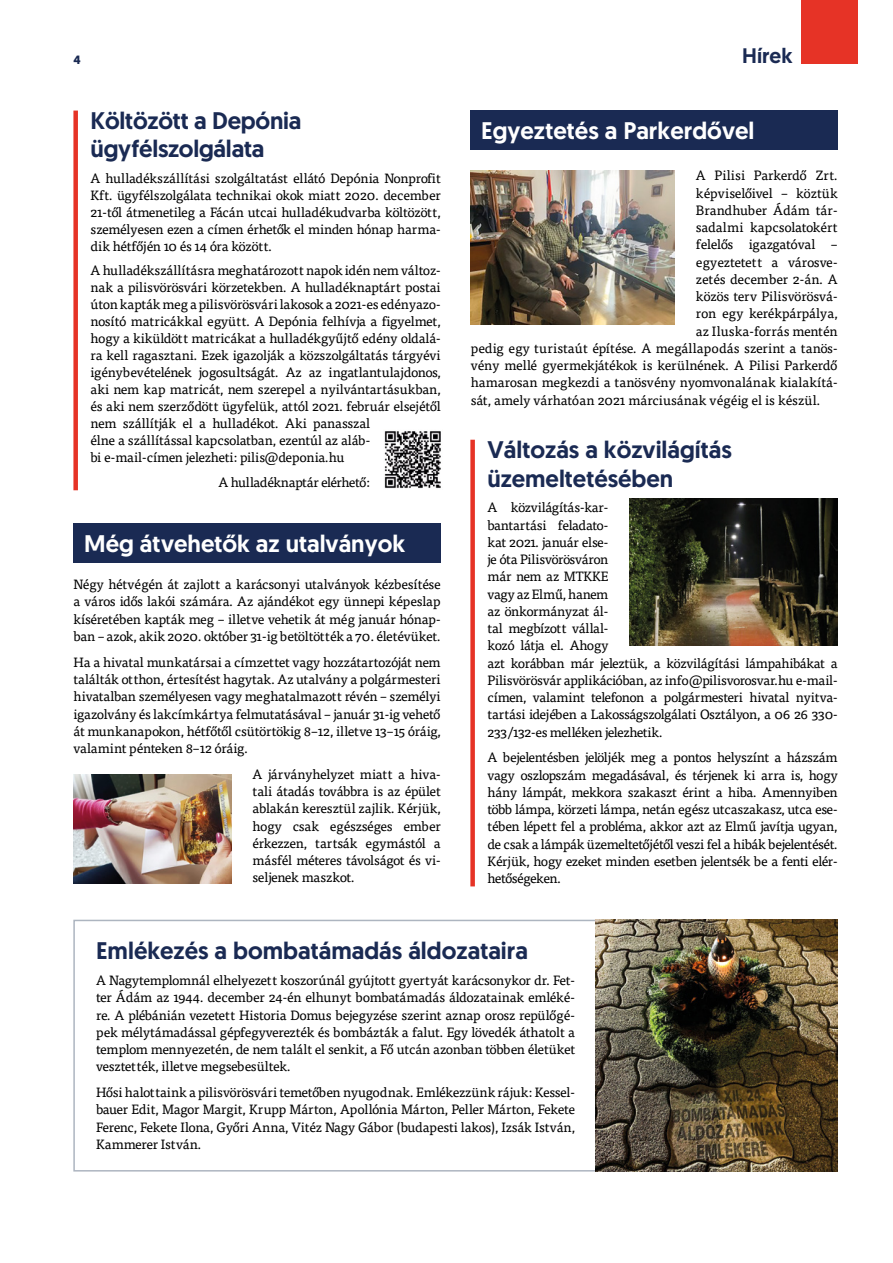
<style>
.page{position:relative;width:893px;height:1263px;background:#fff}
.page>*{position:absolute;margin:0;border:0;box-sizing:border-box;transform-origin:0 0}
.t1{font:500 24px/28.8px "Geomanist";color:#1a2a53}
.t2{font:500 24px "Geomanist";color:#fff}
.t3{font:500 21px "Geomanist";color:#1a2a53}
.t4{font:13.5px/17.2px "Tisa Pro";letter-spacing:-.015em;color:#000;text-align:justify}
.t5{font:13.5px "Tisa Pro";letter-spacing:.01em;color:#000}
.t6{font:13.5px "Tisa Pro";letter-spacing:-.035em;color:#000}
.t7{font:700 12px "Geomanist";color:#1a2a53}
</style>
<div class="page">
<div style="left:470px;top:440px;width:5px;height:446px;background:#e63326"></div>
<div style="left:73px;top:920px;width:525px;height:251px;border:2px solid #adb5c0"></div>
<img style="left:384px;top:431px;width:57px;height:58px">
<img style="left:630px;top:499px;width:208px;height:146px">
<img style="left:595px;top:920px;width:243px;height:251px">
<img style="left:470px;top:171px;width:205px;height:153px">
<img style="left:74px;top:774px;width:157px;height:109px">
<div style="left:74px;top:523px;width:367px;height:40px;background:#1a2a53"></div>
<div style="left:801px;top:0;width:57px;height:63px;background:#e63326"></div>
<div style="left:73px;top:111px;width:5px;height:379px;background:#e63326"></div>
<div style="left:470px;top:111px;width:368px;height:39px;background:#1a2a53"></div>
<p class="t7" style="left:74px;top:52px;width:9px">4</p>
<h2 class="t3" style="left:742px;top:42px;width:52px">Hírek</h2>
<h1 class="t1" style="left:91px;top:105px;width:212px">Költözött a Depónia ügyfélszolgálata</h1>
<p class="t4" style="left:91px;top:169px;width:352px">A hulladékszállítási szolgáltatást ellátó Depónia Nonprofit Kft. ügyfélszolgálata technikai okok miatt 2020. december 21-től átmenetileg a Fácán utcai hulladékudvarba költözött, személyesen ezen a címen érhetők el minden hónap harma&shy;dik hétfőjén 10 és 14 óra között.</p>
<p class="t4" style="left:91px;top:261px;width:352px;text-align:left">A hulladékszállításra meghatározott napok idén nem változ&shy;nak a pilisvörösvári körzetekben. A hulladéknaptárt postai úton kapták meg a pilisvörösvári lakosok a 2021-es edényazo&shy;nosító matricákkal együtt. A Depónia felhívja a figyelmet, hogy a kiküldött matricákat a hulladékgyűjtő edény oldalá&shy;ra kell ragasztani. Ezek igazolják a közszolgáltatás tárgyévi igénybevételének jogosultságát. Az az ingatlantulajdonos, aki nem kap matricát, nem szerepel a nyilvántartásukban, és aki nem szerződött ügyfelük, attól 2021. február elsejétől nem szállítják el a hulladékot. Aki panasszal<br>élne a szállítással kapcsolatban, ezentúl az aláb-<br>bi e-mail-címen jelezheti: pilis@deponia.hu</p>
<p class="t6" style="left:218px;top:472px;width:153px">A hulladéknaptár elérhető:</p>
<h1 class="t2" style="left:84px;top:528px;width:322px">Még átvehetők az utalványok</h1>
<p class="t4" style="left:74px;top:575px;width:369px">Négy hétvégén át zajlott a karácsonyi utalványok kézbesítése a város idős lakói számára. Az ajándékot egy ünnepi képeslap kíséretében kapták meg – illetve vehetik át még január hónap&shy;ban – azok, akik 2020. október 31-ig betöltötték a 70. életévüket.</p>
<p class="t4" style="left:74px;top:652px;width:369px">Ha a hivatal munkatársai a címzettet vagy hozzátartozóját nem találták otthon, értesítést hagytak. Az utalvány a polgármesteri hivatalban személyesen vagy meghatalmazott révén – személyi igazolvány és lakcímkártya felmutatásával – január 31-ig vehető át munkanapokon, hétfőtől csütörtökig 8–12, illetve 13–15 óráig, valamint pénteken 8–12 óráig.</p>
<p class="t4" style="left:253px;top:765px;width:190px">A járványhelyzet miatt a hiva&shy;tali átadás továbbra is az épület ablakán keresztül zajlik. Kérjük, hogy csak egészséges ember érkezzen, tartsák egymástól a másfél méteres távolságot és vi&shy;seljenek maszkot.</p>
<h1 class="t2" style="left:481px;top:115px;width:275px">Egyeztetés a Parkerdővel</h1>
<p class="t5" style="left:696px;top:166px;width:143px">A Pilisi Parkerdő Zrt.</p>
<p class="t4" style="left:696px;top:183px;width:143px">képviselőivel – köztük</p>
<p class="t5" style="left:696px;top:200px;width:143px">Brandhuber Ádám tár-</p>
<p class="t4" style="left:696px;top:218px;width:143px">sadalmi kapcsolatokért</p>
<p class="t4" style="left:696px;top:235px;width:143px">felelős igazgatóval –</p>
<p class="t4" style="left:696px;top:252px;width:143px">egyeztetett a városve-</p>
<p class="t4" style="left:696px;top:270px;width:143px">zetés december 2-án. A</p>
<p class="t4" style="left:696px;top:287px;width:143px">közös terv Pilisvörösvá-</p>
<p class="t4" style="left:696px;top:304px;width:143px">ron egy kerékpárpálya,</p>
<p class="t5" style="left:696px;top:321px;width:143px">az Iluska-forrás mentén</p>
<p class="t5" style="left:471px;top:338px;width:368px">pedig egy turistaút építése. A megállapodás szerint a tanös-</p>
<p class="t4" style="left:471px;top:356px;width:368px">vény mellé gyermekjátékok is kerülnének. A Pilisi Parkerdő</p>
<p class="t4" style="left:471px;top:373px;width:368px">hamarosan megkezdi a tanösvény nyomvonalának kialakítá-</p>
<p class="t5" style="left:471px;top:390px;width:351px">sát, amely várhatóan 2021 márciusának végéig el is készül.</p>
<h1 class="t1" style="left:487px;top:435px;width:246px">Változás a közvilágítás üzemeltetésében</h1>
<p class="t4" style="left:487px;top:498px;width:352px;text-align:left">A közvilágítás-kar-<br>bantartási feladato-<br>kat 2021. január else-<br>je óta Pilisvörösváron<br>már nem az MTKKE<br>vagy az Elmű, hanem<br>az önkormányzat ál-<br>tal megbízott vállal-<br>kozó látja el. Ahogy<br>azt korábban már jeleztük, a közvilágítási lámpahibákat a Pilisvörösvár applikációban, az info@pilisvorosvar.hu e-mail&shy;címen, valamint telefonon a polgármesteri hivatal nyitva&shy;tartási idejében a Lakosságszolgálati Osztályon, a 06 26 330- 233/132-es melléken jelezhetik.</p>
<p class="t4" style="left:487px;top:748px;width:352px">A bejelentésben jelöljék meg a pontos helyszínt a házszám vagy oszlopszám megadásával, és térjenek ki arra is, hogy hány lámpát, mekkora szakaszt érint a hiba. Amennyiben több lámpa, körzeti lámpa, netán egész utcaszakasz, utca ese&shy;tében lépett fel a probléma, akkor azt az Elmű javítja ugyan, de csak a lámpák üzemeltetőjétől veszi fel a hibák bejelentését.<br>Kérjük, hogy ezeket minden esetben jelentsék be a fenti elér&shy;hetőségeken.</p>
<h1 class="t1" style="left:96px;top:936px;width:433px">Emlékezés a bombatámadás áldozataira</h1>
<p class="t4" style="left:96px;top:971px;width:480px">A Nagytemplomnál elhelyezett koszorúnál gyújtott gyertyát karácsonykor dr. Fet&shy;ter Ádám az 1944. december 24-én elhunyt bombatámadás áldozatainak emléké&shy;re. A plébánián vezetett Historia Domus bejegyzése szerint aznap orosz repülőgé&shy;pek mélytámadással gépfegyverezték és bombázták a falut. Egy lövedék áthatolt a templom mennyezetén, de nem talált el senkit, a Fő utcán azonban többen életüket vesztették, illetve megsebesültek.</p>
<p class="t4" style="left:96px;top:1083px;width:480px">Hősi halottaink a pilisvörösvári temetőben nyugodnak. Emlékezzünk rájuk: Kessel&shy;bauer Edit, Magor Margit, Krupp Márton, Apollónia Márton, Peller Márton, Fekete Ferenc, Fekete Ilona, Győri Anna, Vitéz Nagy Gábor (budapesti lakos), Izsák István, Kammerer István.</p>
</div>
